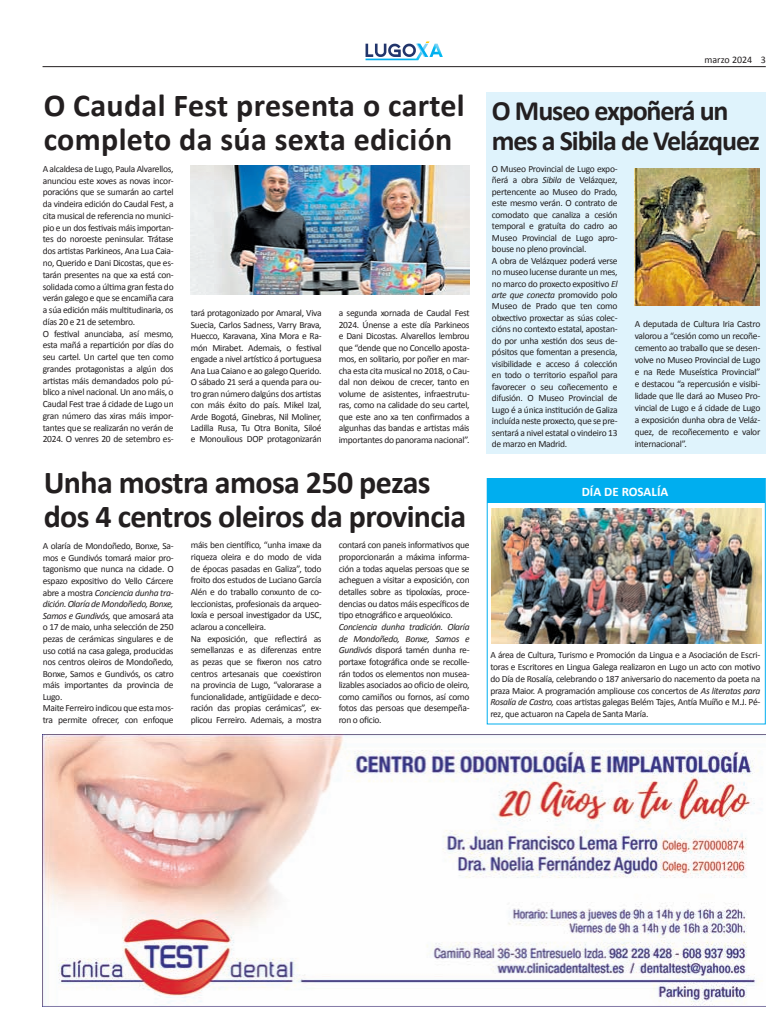
<style>
.page{position:relative;width:780px;height:1035px;background:#fff}
.page>*{position:absolute;margin:0;border:0;box-sizing:border-box;transform-origin:0 0}
.t1{font:700 32px/34px "Calibri";letter-spacing:-.02em;color:#231f20}
.t2{font:700 32px/34px "Calibri";letter-spacing:.01em;color:#231f20}
.t3{font:700 28px/30px "Calibri";letter-spacing:-.04em;color:#231f20}
.t4{font:700 13px "Calibri";color:#fff}
.t5{font:10px "Calibri";color:#231f20}
.t6{font:9.5px/11.5px "Calibri";letter-spacing:-.03em;color:#231f20;text-align:justify}
.s1{font-style:italic}
</style>
<div class="page">
<svg style="left:365px;top:41px;width:78px;height:19px"></svg>
<hr style="left:43px;top:66px;width:722px;height:1px;background:#231f20">
<img style="left:190px;top:165px;width:279px;height:130px">
<div style="left:486px;top:92px;width:279px;height:362px;background:#dff3fc"></div>
<img style="left:634px;top:169px;width:125px;height:137px">
<svg style="left:486px;top:478px;width:280px;height:247px"></svg>
<div style="left:487px;top:478px;width:277px;height:25px;background:#00aeef"></div>
<img style="left:491px;top:509px;width:270px;height:134px">
<img style="left:42px;top:734px;width:723px;height:272px">
<h1 class="t2" style="left:44px;top:87px;width:422px">O Caudal Fest presenta o cartel completo da súa sexta edición</h1>
<p class="t6" style="left:43px;top:162px;width:132px;line-height:11.8px;text-align:left">A alcaldesa de Lugo, Paula Alvarellos, anunciou este xoves as novas incor&shy;poracións que se sumarán ao cartel da vindeira edición do Caudal Fest, a cita musical de referencia no munici&shy;pio e un dos festivais máis importan&shy;tes do noroeste peninsular. Trátase dos artistas Parkineos, Ana Lua Caia&shy;no, Querido e Dani Dicostas, que es&shy;tarán presentes na que xa está con&shy;solidada como a última gran festa do verán galego e que se encamiña cara a súa edición máis multitudinaria, os días 20 e 21 de setembro.<br>O festival anunciaba, así mesmo, esta mañá a repartición por días do seu cartel. Un cartel que ten como grandes protagonistas a algún dos artistas máis demandados polo pú&shy;blico a nivel nacional. Un ano máis, o Caudal Fest trae á cidade de Lugo un gran número das xiras máis impor&shy;tantes que se realizarán no verán de 2024. O venres 20 de setembro es-</p>
<p class="t6" style="left:191px;top:307px;width:132px">tará protagonizado por Amaral, Viva Suecia, Carlos Sadness, Varry Brava, Huecco, Karavana, Xina Mora e Ra&shy;món Mirabet. Ademais, o festival engade a nivel artístico á portuguesa Ana Lua Caiano e ao galego Querido.<br>O sábado 21 será a quenda para ou&shy;tro gran número dalgúns dos artistas con máis éxito do país. Mikel Izal, Arde Bogotá, Ginebras, Nil Moliner, Ladilla Rusa, Tu Otra Bonita, Siloé e Monoulious DOP protagonizarán</p>
<p class="t6" style="left:339px;top:307px;width:132px">a segunda xornada de Caudal Fest 2024. Únense a este día Parkineos e Dani Dicostas. Alvarellos lembrou que “dende que no Concello aposta&shy;mos, en solitario, por poñer en mar&shy;cha esta cita musical no 2018, o Cau&shy;dal non deixou de crecer, tanto en volume de asistentes, infraestrutu&shy;ras, como na calidade do seu cartel, que este ano xa ten confirmados a algunhas das bandas e artistas máis importantes do panorama nacional”.</p>
<h1 class="t1" style="left:44px;top:464px;width:424px">Unha mostra amosa 250 pezas dos 4 centros oleiros da provincia</h1>
<p class="t6" style="left:43px;top:540px;width:132px;text-align:left">A olaría de Mondoñedo, Bonxe, Sa&shy;mos e Gundivós tomará maior pro&shy;tagonismo que nunca na cidade. O espazo expositivo do Vello Cárcere abre a mostra <span class="s1">Conciencia dunha tra&shy;dición. Olaría de Mondoñedo, Bonxe,<br>Samos e Gundivós,</span> que amosará ata o 17 de maio, unha selección de 250 pezas de cerámicas singulares e de uso cotiá na casa galega, producidas nos centros oleiros de Mondoñedo,<br>Bonxe, Samos e Gundivós, os catro máis importantes da provincia de<br>Lugo.<br>Maite Ferreiro indicou que esta mos&shy;tra permite ofrecer, con enfoque</p>
<p class="t6" style="left:191px;top:539px;width:132px;text-align:left">máis ben científico, “unha imaxe da riqueza oleira e do modo de vida de épocas pasadas en Galiza”, todo froito dos estudos de Luciano García Alén e do traballo conxunto de co&shy;leccionistas, profesionais da arqueo&shy;loxía e persoal investigador da USC, aclarou a concelleira.<br>Na exposición, que reflectirá as semellanzas e as diferenzas entre as pezas que se fixeron nos catro centros artesanais que coexistiron na provincia de Lugo, “valorarase a funcionalidade, antigüidade e deco&shy;ración das propias cerámicas”, ex&shy;plicou Ferreiro. Ademais, a mostra</p>
<p class="t6" style="left:339px;top:539px;width:132px">contará con paneis informativos que proporcionarán a máxima informa&shy;ción a todas aquelas persoas que se acheguen a visitar a exposición, con detalles sobre as tipoloxías, proce&shy;dencias ou datos máis específicos de tipo etnográfico e arqueolóxico.</p>
<p class="t6" style="left:339px;top:620px;width:132px"><span class="s1">Conciencia dunha tradición. Olaría de Mondoñedo, Bonxe, Samos e Gundivós</span> disporá tamén dunha re&shy;portaxe fotográfica onde se recolle&shy;rán todos os elementos non musea&shy;lizables asociados ao oficio de oleiro, como camiños ou fornos, así como fotos das persoas que desempeña&shy;ron o oficio.</p>
<p class="t5" style="left:704px;top:54px;width:63px">marzo 2024 3</p>
<h2 class="t3" style="left:492px;top:94px;width:269px">O Museo expoñerá un mes a Sibila de Velázquez</h2>
<p class="t6" style="left:492px;top:163px;width:127px;text-align:left">O Museo Provincial de Lugo expo&shy;ñerá a obra <span class="s1">Sibila</span> de Velázquez, pertencente ao Museo do Prado, este mesmo verán. O contrato de comodato que canaliza a cesión temporal e gratuíta do cadro ao<br>Museo Provincial de Lugo apro&shy;bouse no pleno provincial.<br>A obra de Velázquez poderá verse no museo lucense durante un mes, no marco do proxecto expositivo <span class="s1">El arte que conecta</span> promovido polo<br>Museo de Prado que ten como obxectivo proxectar as súas colec&shy;cións no contexto estatal, apostan&shy;do por unha xestión dos seus de&shy;pósitos que fomentan a presencia, visibilidade e acceso á colección en todo o territorio español para favorecer o seu coñecemento e difusión. O Museo Provincial de<br>Lugo é a única institución de Galiza incluída neste proxecto, que se pre&shy;sentará a nivel estatal o vindeiro 13 de marzo en Madrid.</p>
<p class="t6" style="left:634px;top:317px;width:127px;line-height:12px">A deputada de Cultura Iria Castro valorou a “cesión como un recoñe&shy;cemento ao traballo que se desen&shy;volve no Museo Provincial de Lugo e na Rede Museística Provincial” e destacou “a repercusión e visibi&shy;lidade que lle dará ao Museo Pro&shy;vincial de Lugo e á cidade de Lugo a exposición dunha obra de Veláz&shy;quez, de recoñecemento e valor internacional”.</p>
<h3 class="t4" style="left:581px;top:483px;width:88px">DÍA DE ROSALÍA</h3>
<p class="t6" style="left:490px;top:648px;width:271px;line-height:11.9px">A área de Cultura, Turismo e Promoción da Lingua e a Asociación de Escri&shy;toras e Escritores en Lingua Galega realizaron en Lugo un acto con motivo do Día de Rosalía, celebrando o 187 aniversario do nacemento da poeta na praza Maior. A programación ampliouse cos concertos de <span class="s1">As literatas para Rosalía de Castro,</span> coas artistas galegas Belém Tajes, Antía Muíño e M.J. Pé&shy;rez, que actuaron na Capela de Santa María.</p>
</div>
